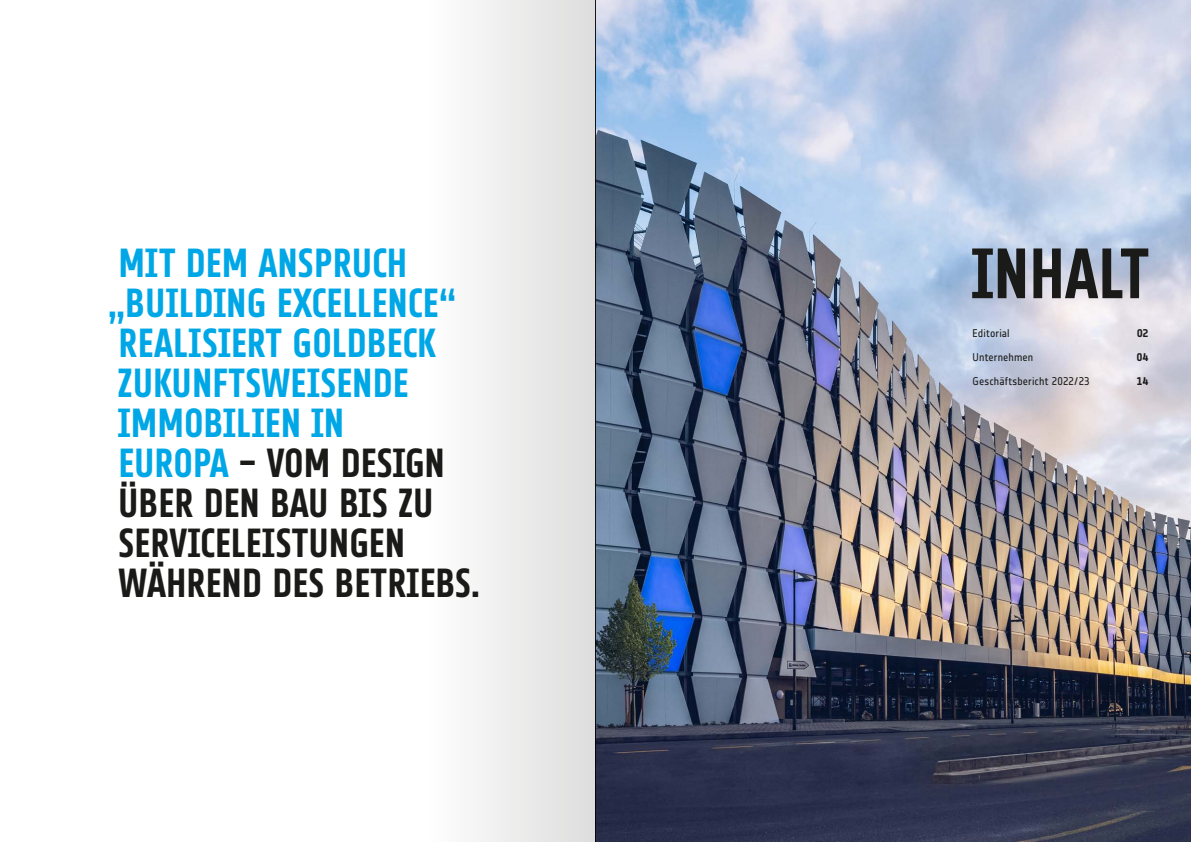
<style>
.page{position:relative;width:1191px;height:842px;background:#fff}
.page>*{position:absolute;margin:0;border:0;box-sizing:border-box;transform-origin:0 0}
.t1{font:70px "Goldbeck Headline";color:#1a1a18}
.t2{font:40px/40px "Goldbeck Headline";color:#00a7e7}
.t3{font:11px "Goldbeck";letter-spacing:.01em;color:#1a1a18}
.t4{font:700 11px "Goldbeck";color:#1a1a18}
.s1{color:#1a1a18}
</style>
<div class="page">
<img style="left:596px;top:0;width:595px;height:842px">
<hr style="left:595px;top:0;width:1px;height:842px;background:#1a1a18">
<div style="left:425px;top:0;width:170px;height:842px;background:linear-gradient(to right,#fff,#ddd)"></div>
<p class="t2" style="left:108px;top:241px;width:374px">MIT DEM ANSPRUCH „BUILDING EXCELLENCE“<br>REALISIERT GOLDBECK<br>ZUKUNFTSWEISENDE<br>IMMOBILIEN IN<br>EUROPA <span class="s1">– VOM DESIGN<br>ÜBER DEN BAU BIS ZU<br>SERVICELEISTUNGEN<br>WÄHREND DES BETRIEBS.</span></p>
<h1 class="t1" style="left:970px;top:229px;width:180px">Inhalt</h1>
<p class="t3" style="left:972px;top:327px;width:39px">Editorial</p>
<p class="t4" style="left:1137px;top:327px;width:13px">02</p>
<p class="t3" style="left:972px;top:351px;width:62px">Unternehmen</p>
<p class="t4" style="left:1137px;top:351px;width:13px">04</p>
<p class="t3" style="left:972px;top:375px;width:119px">Geschäftsbericht 2022/23</p>
<p class="t4" style="left:1137px;top:375px;width:13px">14</p>
</div>
